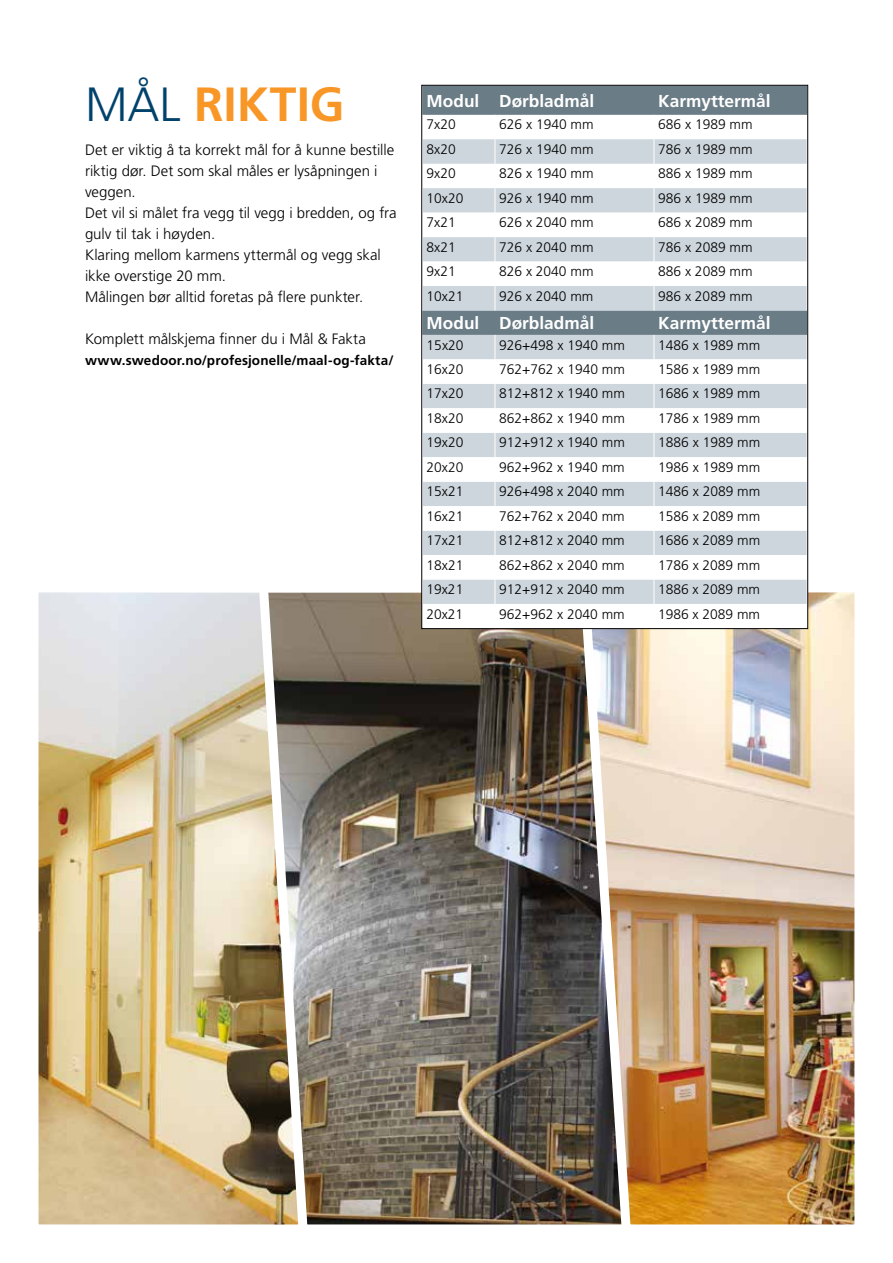
<style>
.page{position:relative;width:893px;height:1263px;background:#fff}
.page>*{position:absolute;margin:0;border:0;box-sizing:border-box;transform-origin:0 0}
.t1{font:700 48px "Frutiger LT Std";color:#f89728}
.t2{font:700 17.25px "Frutiger LT Std";color:#fff}
.t3{font:300 15px/21px "Frutiger LT Std";color:#000}
.t4{font:300 13.8px "Frutiger LT Std";color:#000}
.t5{font:700 13.5px "Frutiger LT Std";letter-spacing:.01em;color:#000}
.s1{font-weight:300;color:#00426c}
</style>
<div class="page">
<img style="left:313px;top:578px;width:262px;height:647px">
<img style="left:575px;top:579px;width:280px;height:646px">
<img style="left:38px;top:592px;width:275px;height:633px">
<div style="left:424px;top:87px;width:382px;height:28px;background:#6a7c86"></div>
<svg style="left:424px;top:139px;width:382px;height:74px;fill:#cdd6dc"></svg>
<svg style="left:424px;top:237px;width:382px;height:390px;fill:#cdd6dc"></svg>
<svg style="left:494px;top:139px;width:1px;height:171px"></svg>
<svg style="left:654px;top:139px;width:1px;height:171px"></svg>
<svg style="left:494px;top:335px;width:1px;height:292px"></svg>
<svg style="left:654px;top:335px;width:1px;height:292px"></svg>
<h1 class="t1" style="left:85px;top:76px;width:261px"><span class="s1">MÅL</span> RIKTIG</h1>
<p class="t3" style="left:85px;top:139px;width:313px">Det er viktig å ta korrekt mål for å kunne bestille riktig dør. Det som skal måles er lysåpningen i veggen.<br>Det vil si målet fra vegg til vegg i bredden, og fra gulv til tak i høyden.<br>Klaring mellom karmens yttermål og vegg skal ikke overstige 20 mm.<br>Målingen bør alltid foretas på flere punkter.</p>
<p class="t3" style="left:85px;top:328px;width:282px">Komplett målskjema finner du i Mål &amp; Fakta</p>
<p class="t5" style="left:85px;top:352px;width:310px">www.swedoor.no/profesjonelle/maal-og-fakta/</p>
<p class="t2" style="left:427px;top:90px;width:169px">Modul Dørbladmål</p>
<p class="t2" style="left:658px;top:90px;width:114px">Karmyttermål</p>
<p class="t4" style="left:427px;top:117px;width:31px">7x20</p>
<p class="t4" style="left:499px;top:117px;width:96px">626 x 1940 mm</p>
<p class="t4" style="left:658px;top:117px;width:96px">686 x 1989 mm</p>
<p class="t4" style="left:427px;top:141px;width:31px">8x20</p>
<p class="t4" style="left:499px;top:141px;width:96px">726 x 1940 mm</p>
<p class="t4" style="left:658px;top:141px;width:96px">786 x 1989 mm</p>
<p class="t4" style="left:427px;top:166px;width:31px">9x20</p>
<p class="t4" style="left:499px;top:166px;width:96px">826 x 1940 mm</p>
<p class="t4" style="left:658px;top:166px;width:96px">886 x 1989 mm</p>
<p class="t4" style="left:427px;top:190px;width:38px">10x20</p>
<p class="t4" style="left:499px;top:190px;width:96px">926 x 1940 mm</p>
<p class="t4" style="left:658px;top:190px;width:96px">986 x 1989 mm</p>
<p class="t4" style="left:427px;top:215px;width:31px">7x21</p>
<p class="t4" style="left:499px;top:215px;width:96px">626 x 2040 mm</p>
<p class="t4" style="left:658px;top:215px;width:96px">686 x 2089 mm</p>
<p class="t4" style="left:427px;top:239px;width:31px">8x21</p>
<p class="t4" style="left:499px;top:239px;width:96px">726 x 2040 mm</p>
<p class="t4" style="left:658px;top:239px;width:96px">786 x 2089 mm</p>
<p class="t4" style="left:427px;top:264px;width:31px">9x21</p>
<p class="t4" style="left:499px;top:264px;width:96px">826 x 2040 mm</p>
<p class="t4" style="left:658px;top:264px;width:96px">886 x 2089 mm</p>
<p class="t4" style="left:427px;top:288px;width:38px">10x21</p>
<p class="t4" style="left:499px;top:288px;width:96px">926 x 2040 mm</p>
<p class="t4" style="left:658px;top:288px;width:96px">986 x 2089 mm</p>
<p class="t2" style="left:427px;top:313px;width:169px">Modul Dørbladmål</p>
<p class="t2" style="left:658px;top:313px;width:114px">Karmyttermål</p>
<p class="t4" style="left:427px;top:337px;width:38px">15x20</p>
<p class="t4" style="left:499px;top:337px;width:127px">926+498 x 1940 mm</p>
<p class="t4" style="left:658px;top:337px;width:104px">1486 x 1989 mm</p>
<p class="t4" style="left:427px;top:361px;width:38px">16x20</p>
<p class="t4" style="left:499px;top:361px;width:127px">762+762 x 1940 mm</p>
<p class="t4" style="left:658px;top:361px;width:104px">1586 x 1989 mm</p>
<p class="t4" style="left:427px;top:386px;width:38px">17x20</p>
<p class="t4" style="left:499px;top:386px;width:127px">812+812 x 1940 mm</p>
<p class="t4" style="left:658px;top:386px;width:104px">1686 x 1989 mm</p>
<p class="t4" style="left:427px;top:410px;width:38px">18x20</p>
<p class="t4" style="left:499px;top:410px;width:127px">862+862 x 1940 mm</p>
<p class="t4" style="left:658px;top:410px;width:104px">1786 x 1989 mm</p>
<p class="t4" style="left:427px;top:435px;width:38px">19x20</p>
<p class="t4" style="left:499px;top:435px;width:127px">912+912 x 1940 mm</p>
<p class="t4" style="left:658px;top:435px;width:104px">1886 x 1989 mm</p>
<p class="t4" style="left:427px;top:459px;width:38px">20x20</p>
<p class="t4" style="left:499px;top:459px;width:127px">962+962 x 1940 mm</p>
<p class="t4" style="left:658px;top:459px;width:104px">1986 x 1989 mm</p>
<p class="t4" style="left:427px;top:484px;width:38px">15x21</p>
<p class="t4" style="left:499px;top:484px;width:127px">926+498 x 2040 mm</p>
<p class="t4" style="left:658px;top:484px;width:104px">1486 x 2089 mm</p>
<p class="t4" style="left:427px;top:508px;width:38px">16x21</p>
<p class="t4" style="left:499px;top:508px;width:127px">762+762 x 2040 mm</p>
<p class="t4" style="left:658px;top:508px;width:104px">1586 x 2089 mm</p>
<p class="t4" style="left:427px;top:533px;width:38px">17x21</p>
<p class="t4" style="left:499px;top:533px;width:127px">812+812 x 2040 mm</p>
<p class="t4" style="left:658px;top:533px;width:104px">1686 x 2089 mm</p>
<p class="t4" style="left:426px;top:557px;width:38px">18x21</p>
<p class="t4" style="left:499px;top:557px;width:127px">862+862 x 2040 mm</p>
<p class="t4" style="left:658px;top:557px;width:104px">1786 x 2089 mm</p>
<p class="t4" style="left:426px;top:581px;width:38px">19x21</p>
<p class="t4" style="left:499px;top:581px;width:127px">912+912 x 2040 mm</p>
<p class="t4" style="left:658px;top:581px;width:104px">1886 x 2089 mm</p>
<p class="t4" style="left:426px;top:606px;width:38px">20x21</p>
<p class="t4" style="left:499px;top:606px;width:127px">962+962 x 2040 mm</p>
<p class="t4" style="left:658px;top:606px;width:104px">1986 x 2089 mm</p>
</div>
